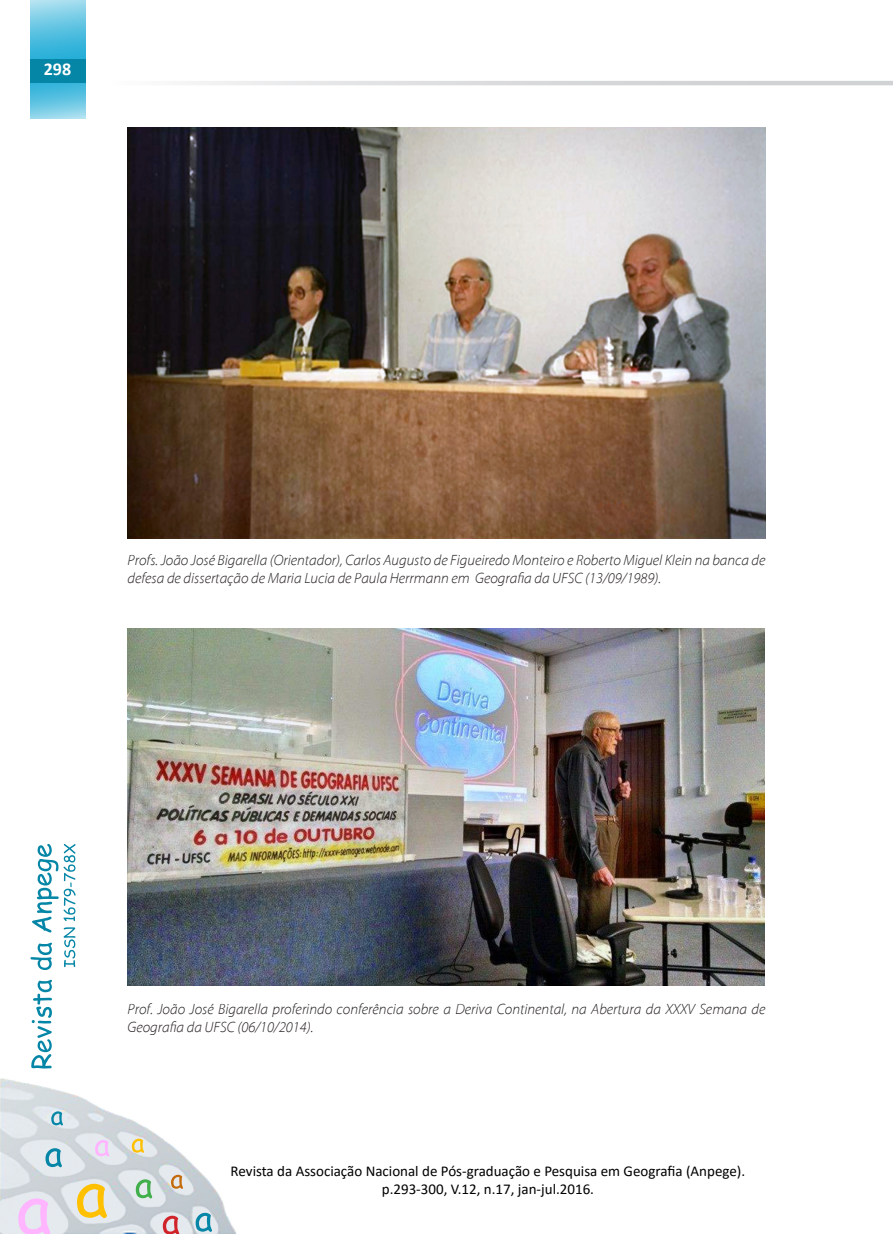
<style>
.page{position:relative;width:893px;height:1234px;background:#fff}
.page>*{position:absolute;margin:0;border:0;box-sizing:border-box;transform-origin:0 0}
.t1{font:700 18px "Calibri";color:#fff}
.t2{font:italic 300 15px/18px "Myriad Pro";color:#231f20}
.t3{font:15px/18px "Calibri";color:#000;text-align:center}
</style>
<div class="page">
<svg style="left:183px;top:81px;width:710px;height:4px;background:#dbdcdd"></svg>
<img style="left:0;top:1078px;width:236px;height:155px">
<svg style="left:132px;top:1138px;width:12px;height:14px"></svg>
<svg style="left:196px;top:1212px;width:16px;height:19px"></svg>
<svg style="left:45px;top:1147px;width:17px;height:19px"></svg>
<svg style="left:51px;top:1111px;width:12px;height:14px"></svg>
<svg style="left:163px;top:1215px;width:16px;height:18px"></svg>
<svg style="left:136px;top:1178px;width:16px;height:20px"></svg>
<svg style="left:77px;top:1183px;width:30px;height:34px"></svg>
<svg style="left:95px;top:1139px;width:14px;height:17px"></svg>
<svg style="left:18px;top:1198px;width:32px;height:35px"></svg>
<svg style="left:171px;top:1174px;width:12px;height:14px"></svg>
<svg style="left:30px;top:0;width:56px;height:119px;background:#63c4e2"></svg>
<div style="left:30px;top:59px;width:56px;height:24px;background:#0586a6"></div>
<svg style="left:30px;top:844px;width:46px;height:224px"></svg>
<img style="left:128px;top:128px;width:637px;height:410px">
<img style="left:128px;top:628px;width:637px;height:357px">
<p class="t1" style="left:44px;top:57px;width:29px">298</p>
<p class="t2" style="left:128px;top:551px;width:639px">Profs. João José Bigarella (Orientador), Carlos Augusto de Figueiredo Monteiro e Roberto Miguel Klein na banca de defesa de dissertação de Maria Lucia de Paula Herrmann em Geografia da UFSC (13/09/1989).</p>
<p class="t2" style="left:128px;top:999px;width:639px">Prof. João José Bigarella proferindo conferência sobre a Deriva Continental, na Abertura da XXXV Semana de<br>Geografia da UFSC (06/10/2014).</p>
<p class="t3" style="left:231px;top:1161px;width:516px">Revista da Associação Nacional de Pós-graduação e Pesquisa em Geografia (Anpege). p.293-300, V.12, n.17, jan-jul.2016.</p>
</div>
